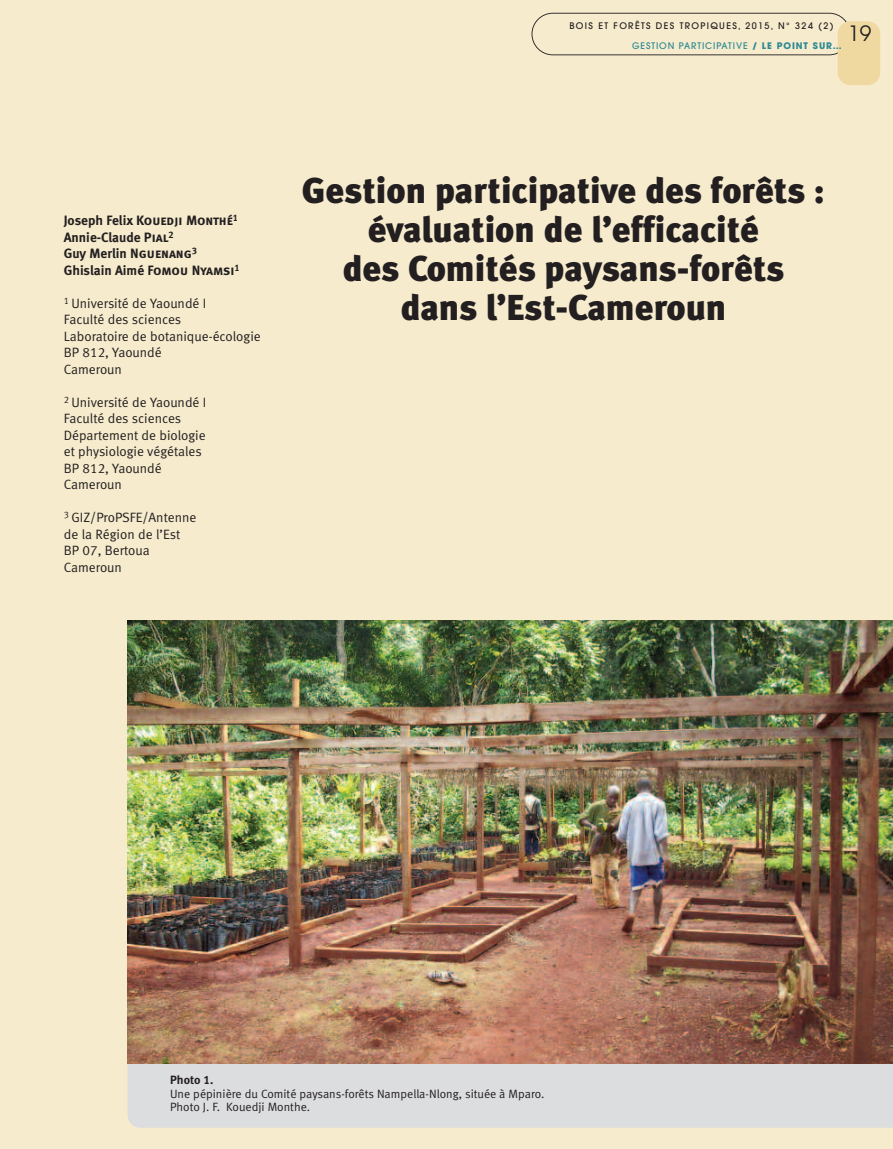
<style>
.page{position:relative;width:893px;height:1149px;background:#fff}
.page>*{position:absolute;margin:0;border:0;box-sizing:border-box;transform-origin:0 0}
.t1{font:36px/39px "Meta Black LF";color:#231f20;text-align:center}
.t2{font:21px "Avant Garde";color:#231f20}
.t3{font:13.5px/16.5px "Meta Normal LF";color:#231f20}
.t4{font:13.5px/16.5px "Meta Bold LF";color:#231f20}
.t5{font:13.5px "Meta Bold LF Caps";color:#231f20}
.t6{font:12px/13.5px "Meta Normal LF";color:#231f20}
.t7{font:12px "Meta Bold LF";color:#231f20}
.t8{font:500 9px "Avant Garde";letter-spacing:.15em;color:#231f20}
.t9{font:500 9px "Avant Garde";letter-spacing:.1em;color:#2c8993}
.s1{font-weight:700}
.s2{font-family:"Meta Bold LF"}
.s3{font-family:"Meta Bold LF Caps"}
</style>
<div class="page">
<div style="left:0;top:0;width:893px;height:1148px;background:#f6ebcd"></div>
<div style="left:128px;top:1063px;width:765px;height:64px;background:#dcdddf"></div>
<img style="left:128px;top:620px;width:765px;height:443px">
<svg style="left:531px;top:13px;width:316px;height:42px"></svg>
<div style="left:838px;top:21px;width:42px;height:64px;background:#f0d9a0;border-radius:13px"></div>
<p class="t8" style="left:569px;top:23px;width:266px">BOIS ET FORÊTS DES TROPIQUES, 2015, N° 324 (2)</p>
<h2 class="t2" style="left:848px;top:26px;width:25px">19</h2>
<p class="t9" style="left:632px;top:42px;width:211px">GESTION PARTICIPATIVE <span class="s1">/ LE POINT SUR…</span></p>
<p class="t5" style="left:64px;top:216px;width:176px"><span class="s2">Joseph Felix</span> Kouedji Monthé<sup>1</sup></p>
<p class="t4" style="left:64px;top:230px;width:178px">Annie-Claude <span class="s3">Pial</span><sup>2<br></sup>Guy Merlin <span class="s3">Nguenang</span><sup>3<br></sup>Ghislain Aimé <span class="s3">Fomou Nyamsi</span><sup>1</sup></p>
<p class="t3" style="left:64px;top:296px;width:198px"><sup>1</sup> Université de Yaoundé I<br>Faculté des sciences<br>Laboratoire de botanique-écologie<br>BP 812, Yaoundé<br>Cameroun</p>
<p class="t3" style="left:64px;top:395px;width:144px"><sup>2</sup> Université de Yaoundé I<br>Faculté des sciences<br>Département de biologie et physiologie végétales<br>BP 812, Yaoundé<br>Cameroun</p>
<p class="t3" style="left:64px;top:510px;width:134px"><sup>3</sup> GIZ/ProPSFE/Antenne de la Région de l’Est<br>BP 07, Bertoua<br>Cameroun</p>
<h1 class="t1" style="left:302px;top:175px;width:524px">Gestion participative des forêts : évaluation de l’efficacité<br>des Comités paysans-forêts dans l’Est-Cameroun</h1>
<p class="t7" style="left:170px;top:1075px;width:45px">Photo 1.</p>
<p class="t6" style="left:170px;top:1087px;width:376px">Une pépinière du Comité paysans-forêts Nampella-Nlong, située à Mparo.<br>Photo J. F. Kouedji Monthe.</p>
</div>
